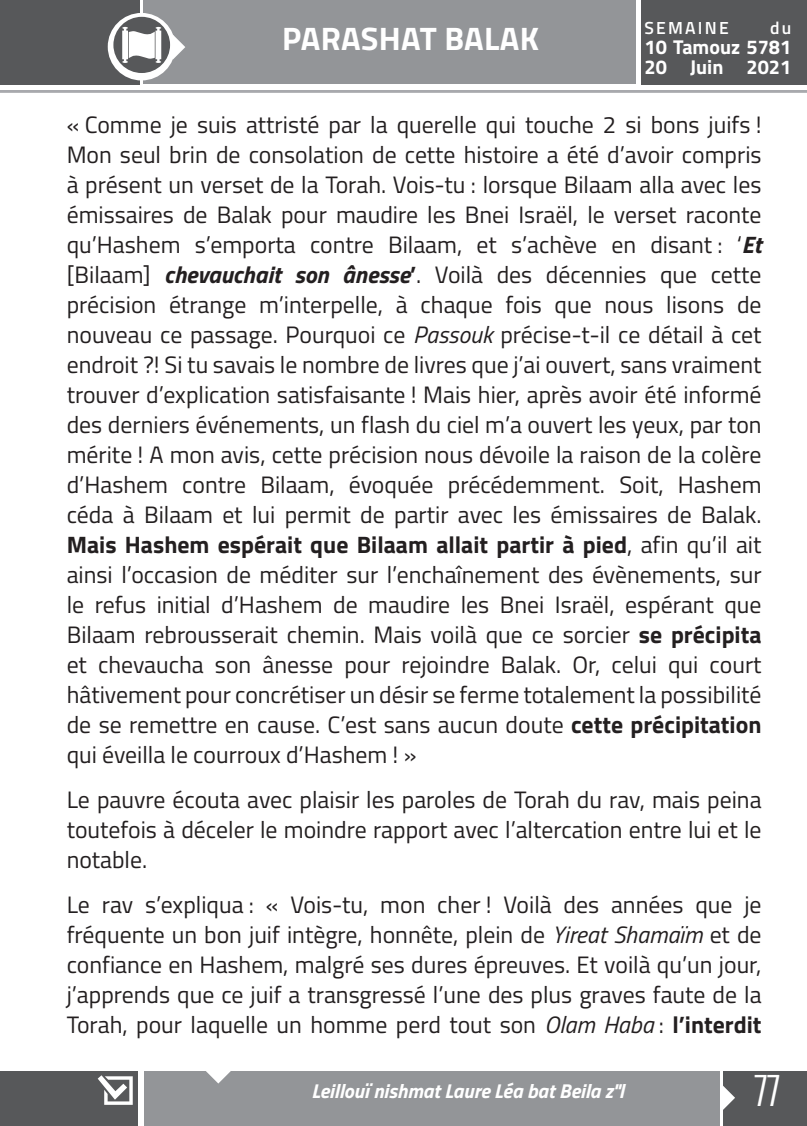
<style>
.page{position:relative;width:807px;height:1126px;background:#fff}
.page>*{position:absolute;margin:0;border:0;box-sizing:border-box;transform-origin:0 0}
.t1{font:300 37.5px "Oswald";color:#fff}
.t2{font:700 32.5px "Titillium Web";letter-spacing:.01em;color:#fff}
.t3{font:23.75px/30px "Titillium Web";color:#231f20;text-align:justify}
.t4{font:italic 700 20px "Titillium Web";color:#fff}
.t5{font:700 20px/20px "Titillium Web";color:#fff}
.t6{font:600 17.5px "Titillium Web";letter-spacing:.125em;color:#fff}
.s1{font-weight:700;font-style:italic}
.s2{font-weight:700}
.s3{font-style:italic}
</style>
<div class="page">
<div style="left:723px;top:1071px;width:84px;height:54px;background:#57585a"></div>
<svg style="left:719px;top:1085px;width:16px;height:25px"></svg>
<div style="left:641px;top:0;width:166px;height:85px;background:#57585a"></div>
<div style="left:0;top:0;width:139px;height:85px;background:#57585a"></div>
<div style="left:143px;top:0;width:492px;height:84px;background:#939598"></div>
<div style="left:144px;top:1071px;width:575px;height:54px;background:#939598"></div>
<hr style="left:0;top:90px;width:807px;height:3px;background:#a8a9ad">
<svg style="left:206px;top:1071px;width:25px;height:12px"></svg>
<div style="left:108px;top:13px;width:67px;height:67px;background:#fff;border-radius:50%"></div>
<svg style="left:113px;top:17px;width:72px;height:56px"></svg>
<div style="left:0;top:1071px;width:138px;height:54px;background:#57585a"></div>
<svg style="left:98px;top:1075px;width:35px;height:29px"></svg>
<h2 class="t2" style="left:282px;top:14px;width:258px">PARASHAT BALAK</h2>
<p class="t6" style="left:644px;top:15px;width:86px">SEMAINE</p>
<p class="t6" style="left:770px;top:15px;width:23px">du</p>
<p class="t5" style="left:644px;top:36px;width:148px">10 Tamouz 5781<br>20 Juin 2021</p>
<p class="t3" style="left:67px;top:108px;width:696px">« Comme je suis attristé par la querelle qui touche 2 si bons juifs !<br>Mon seul brin de consolation de cette histoire a été d’avoir compris à présent un verset de la Torah. Vois-tu : lorsque Bilaam alla avec les émissaires de Balak pour maudire les Bnei Israël, le verset raconte qu’Hashem s’emporta contre Bilaam, et s’achève en disant : ‘<span class="s1">Et </span>[Bilaam] <span class="s1">chevauchait son ânesse</span><span class="s2">’</span>. Voilà des décennies que cette précision étrange m’interpelle, à chaque fois que nous lisons de nouveau ce passage. Pourquoi ce <span class="s3">Passouk</span> précise-t-il ce détail à cet endroit ?! Si tu savais le nombre de livres que j’ai ouvert, sans vraiment trouver d’explication satisfaisante ! Mais hier, après avoir été informé des derniers événements, un flash du ciel m’a ouvert les yeux, par ton mérite ! A mon avis, cette précision nous dévoile la raison de la colère d’Hashem contre Bilaam, évoquée précédemment. Soit, Hashem céda à Bilaam et lui permit de partir avec les émissaires de Balak.<br><span class="s2">Mais Hashem espérait que Bilaam allait partir à pied</span>, afin qu’il ait ainsi l’occasion de méditer sur l’enchaînement des évènements, sur le refus initial d’Hashem de maudire les Bnei Israël, espérant que Bilaam rebrousserait chemin. Mais voilà que ce sorcier <span class="s2">se précipita </span>et chevaucha son ânesse pour rejoindre Balak. Or, celui qui court hâtivement pour concrétiser un désir se ferme totalement la possibilité de se remettre en cause. C’est sans aucun doute <span class="s2">cette précipitation </span>qui éveilla le courroux d’Hashem ! »</p>
<p class="t3" style="left:67px;top:783px;width:696px">Le pauvre écouta avec plaisir les paroles de Torah du rav, mais peina toutefois à déceler le moindre rapport avec l’altercation entre lui et le notable.</p>
<p class="t3" style="left:67px;top:888px;width:696px">Le rav s’expliqua : « Vois-tu, mon cher ! Voilà des années que je fréquente un bon juif intègre, honnête, plein de <span class="s3">Yireat Shamaïm</span> et de confiance en Hashem, malgré ses dures épreuves. Et voilà qu’un jour, j’apprends que ce juif a transgressé l’une des plus graves faute de la Torah, pour laquelle un homme perd tout son <span class="s3">Olam Haba</span> : <span class="s2">l’interdit</span></p>
<p class="t4" style="left:311px;top:1075px;width:314px">Leillouï nishmat Laure Léa bat Beila z"l</p>
<h1 class="t1" style="left:755px;top:1062px;width:27px">77</h1>
</div>
